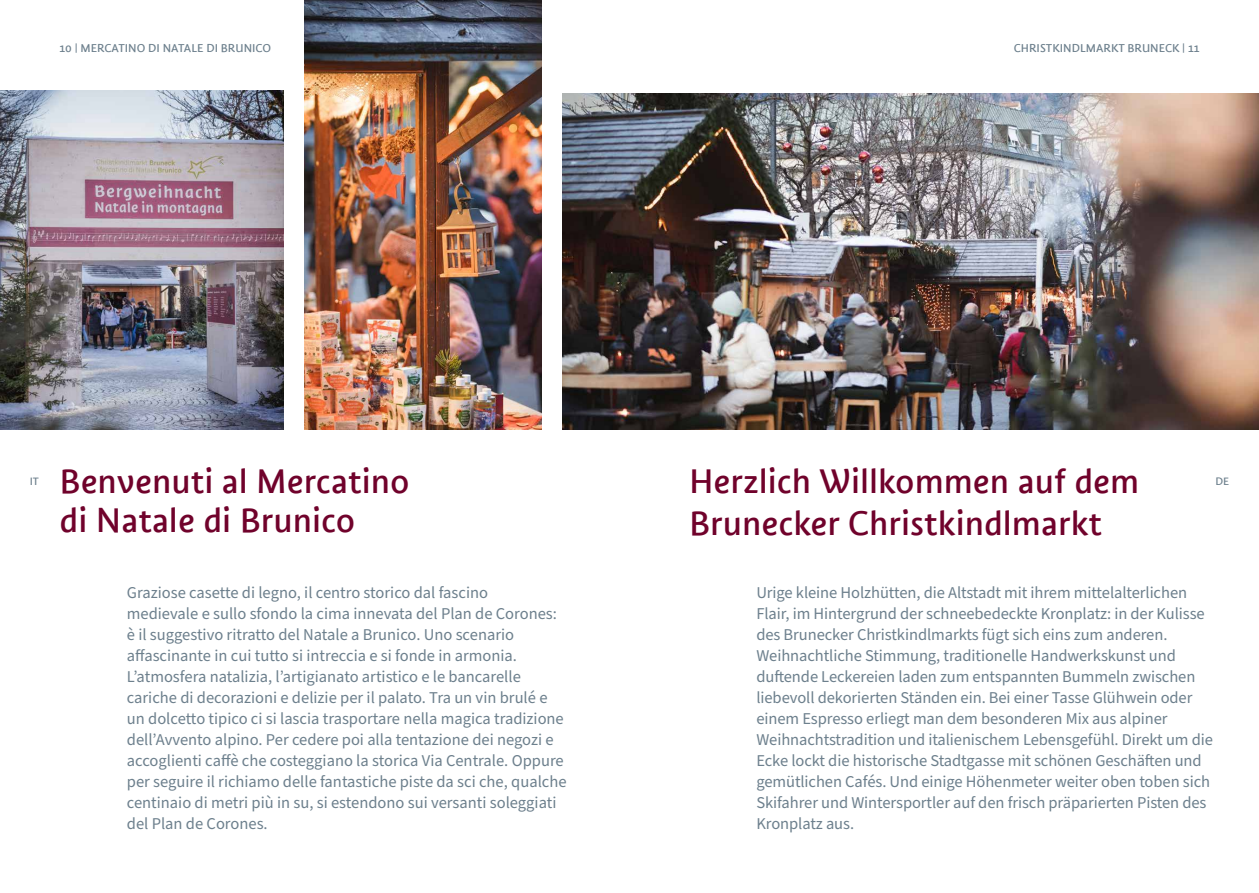
<style>
.page{position:relative;width:1259px;height:893px;background:#fff}
.page>*{position:absolute;margin:0;border:0;box-sizing:border-box;transform-origin:0 0}
.t1{font:36px/42px "Suedtirol Next TT";color:#70022b}
.t2{font:16.5px/21px "Source Sans Pro";letter-spacing:-.005em;color:#6d808d}
.t3{font:12px "Suedtirol Next TT";color:#6d808d}
.t4{font:11.25px "Suedtirol Next TT";color:#6d808d}
</style>
<div class="page">
<img style="left:305px;top:0;width:236px;height:430px">
<img style="left:0;top:90px;width:284px;height:340px">
<img style="left:563px;top:94px;width:696px;height:336px">
<p class="t3" style="left:60px;top:42px;width:213px">10 | MERCATINO DI NATALE DI BRUNICO</p>
<p class="t3" style="left:1013px;top:42px;width:187px">CHRISTKINDLMARKT BRUNECK | 11</p>
<h1 class="t1" style="left:60px;top:461px;width:351px;line-height:39px">Benvenuti al Mercatino di Natale di Brunico</h1>
<h1 class="t1" style="left:689px;top:460px;width:452px">Herzlich Willkommen auf dem<br>Brunecker Christkindlmarkt</h1>
<p class="t4" style="left:30px;top:475px;width:11px">IT</p>
<p class="t4" style="left:1215px;top:475px;width:15px">DE</p>
<p class="t2" style="left:127px;top:582px;width:441px">Graziose casette di legno, il centro storico dal fascino<br>medievale e sullo sfondo la cima innevata del Plan de Corones: è il suggestivo ritratto del Natale a Brunico. Uno scenario affascinante in cui tutto si intreccia e si fonde in armonia.<br>L’atmosfera natalizia, l’artigianato artistico e le bancarelle cariche di decorazioni e delizie per il palato. Tra un vin brulé e un dolcetto tipico ci si lascia trasportare nella magica tradizione dell’Avvento alpino. Per cedere poi alla tentazione dei negozi e accoglienti caffè che costeggiano la storica Via Centrale. Oppure per seguire il richiamo delle fantastiche piste da sci che, qualche centinaio di metri più in su, si estendono sui versanti soleggiati del Plan de Corones.</p>
<p class="t2" style="left:756px;top:582px;width:458px">Urige kleine Holzhütten, die Altstadt mit ihrem mittelalterlichen Flair, im Hintergrund der schneebedeckte Kronplatz: in der Kulisse des Brunecker Christkindlmarkts fügt sich eins zum anderen.<br>Weihnachtliche Stimmung, traditionelle Handwerkskunst und duftende Leckereien laden zum entspannten Bummeln zwischen liebevoll dekorierten Ständen ein. Bei einer Tasse Glühwein oder einem Espresso erliegt man dem besonderen Mix aus alpiner Weihnachtstradition und italienischem Lebensgefühl. Direkt um die Ecke lockt die historische Stadtgasse mit schönen Geschäften und gemütlichen Cafés. Und einige Höhenmeter weiter oben toben sich Skifahrer und Wintersportler auf den frisch präparierten Pisten des Kronplatz aus.</p>
</div>
